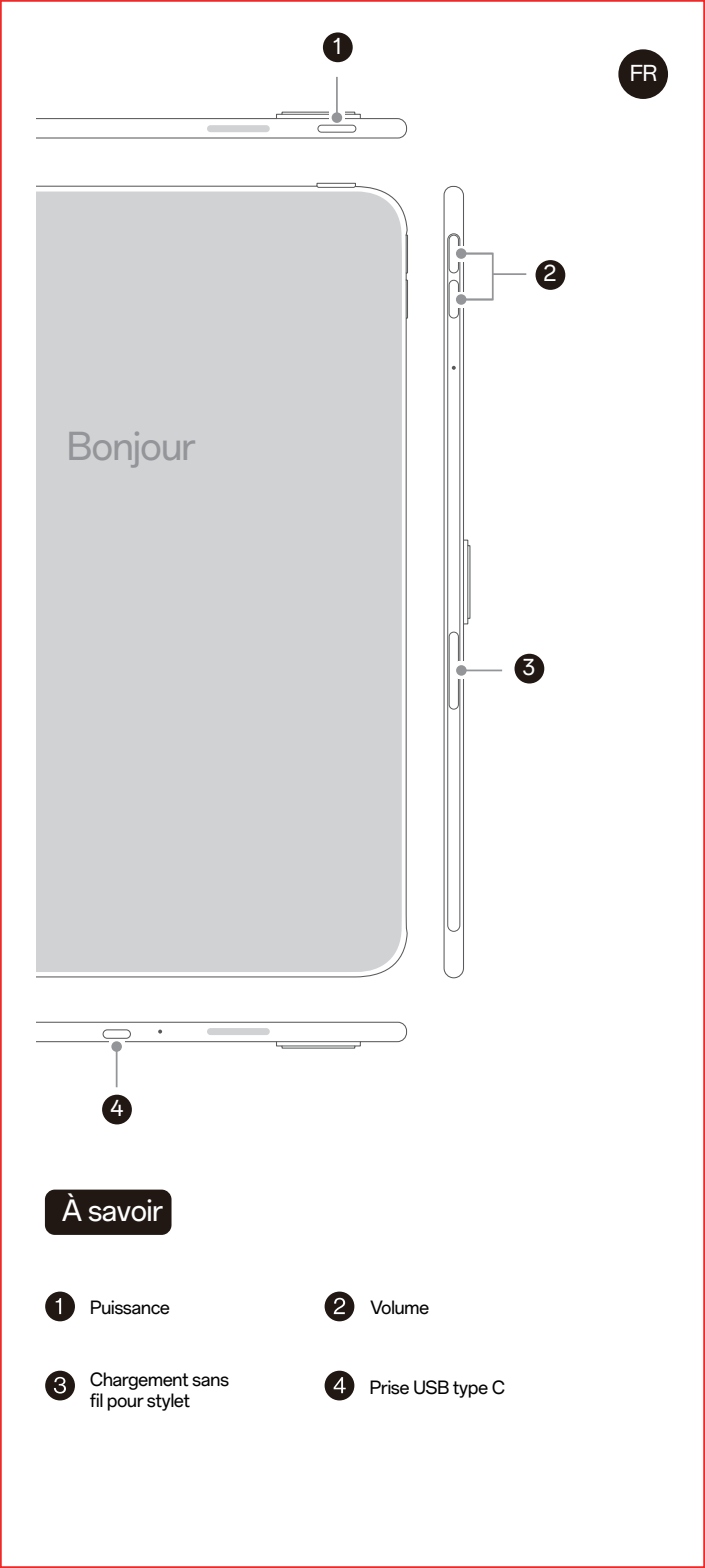
<style>
.page{position:relative;width:705px;height:1568px;background:#fff}
.page>*{position:absolute;margin:0;border:0;box-sizing:border-box;transform-origin:0 0}
.t1{font:36.75px "OPPO Sans";color:#939598}
.t2{font:28px "OPPO Sans";color:#fff}
.t3{font:21px "OPPO Sans";color:#fff}
.t4{font:17.5px/21px "OPPO Sans";color:#030303}
</style>
<div class="page">
<svg style="left:443px;top:185px;width:28px;height:794px"></svg>
<svg style="left:37px;top:1021px;width:370px;height:28px"></svg>
<svg style="left:37px;top:111px;width:370px;height:28px"></svg>
<div style="left:318px;top:125px;width:38px;height:7px;border:1px solid #595a5b;border-radius:3px"></div>
<div style="left:207px;top:125px;width:63px;height:7px;background:#d1d2d4;border-radius:4px"></div>
<div style="left:447px;top:233px;width:13px;height:698px;border:1px solid #595a5b;border-radius:6px"></div>
<svg style="left:37px;top:182px;width:371px;height:796px"></svg>
<div style="left:37px;top:191px;width:365px;height:781px;background:#d1d2d4"></div>
<div style="left:329px;top:76px;width:16px;height:47px;background:#fff"></div>
<hr style="left:336px;top:77px;width:2px;height:41px;background:#939598">
<div style="left:331px;top:112px;width:11px;height:11px;background:#939598;border-radius:50%"></div>
<div style="left:109px;top:1040px;width:15px;height:13px;background:#fff"></div>
<svg style="left:115px;top:1042px;width:6px;height:46px"></svg>
<hr style="left:116px;top:1046px;width:1px;height:41px;background:#939598">
<div style="left:111px;top:1041px;width:11px;height:11px;background:#939598;border-radius:50%"></div>
<div style="left:458px;top:661px;width:19px;height:18px;background:#fff"></div>
<div style="left:456px;top:662px;width:48px;height:16px;background:#fff"></div>
<hr style="left:461px;top:669px;width:41px;height:2px;background:#939598">
<div style="left:456px;top:665px;width:10px;height:11px;background:#939598;border-radius:50%"></div>
<hr style="left:492px;top:273px;width:34px;height:2px;background:#939598">
<div style="left:456px;top:246px;width:30px;height:15px;background:#fff"></div>
<div style="left:456px;top:292px;width:31px;height:15px;background:#fff"></div>
<div style="left:456px;top:248px;width:10px;height:11px;background:#939598;border-radius:50%"></div>
<div style="left:456px;top:294px;width:10px;height:11px;background:#939598;border-radius:50%"></div>
<div style="left:458px;top:253px;width:35px;height:47px;border:2px solid #939598"></div>
<div style="left:535px;top:260px;width:30px;height:30px;background:#211814;border-radius:50%"></div>
<div style="left:514px;top:654px;width:30px;height:29px;background:#211814;border-radius:50%"></div>
<div style="left:323px;top:32px;width:29px;height:30px;background:#211814;border-radius:50%"></div>
<div style="left:102px;top:1094px;width:30px;height:30px;background:#211814;border-radius:50%"></div>
<div style="left:618px;top:49px;width:49px;height:50px;background:#211814;border-radius:50%"></div>
<div style="left:45px;top:1370px;width:30px;height:30px;background:#211814;border-radius:50%"></div>
<svg style="left:54px;top:1377px;width:12px;height:16px"></svg>
<div style="left:45px;top:1291px;width:30px;height:30px;background:#211814;border-radius:50%"></div>
<svg style="left:56px;top:1298px;width:5px;height:16px"></svg>
<div style="left:324px;top:1291px;width:30px;height:30px;background:#211814;border-radius:50%"></div>
<svg style="left:333px;top:1297px;width:12px;height:17px"></svg>
<div style="left:45px;top:1189px;width:126px;height:46px;background:#211814;border-radius:10px"></div>
<div style="left:324px;top:1370px;width:30px;height:30px;background:#211814;border-radius:50%"></div>
<svg style="left:333px;top:1377px;width:12px;height:16px"></svg>
<div style="left:0;top:0;width:704px;height:1568px;border:4px solid #ee2928"></div>
<p class="t3" style="left:333px;top:29px;width:10px">1</p>
<h1 class="t1" style="left:67px;top:416px;width:130px">Bonjour</h1>
<p class="t3" style="left:543px;top:256px;width:14px">2</p>
<p class="t3" style="left:630px;top:55px;width:29px">FR</p>
<p class="t3" style="left:522px;top:650px;width:14px">3</p>
<p class="t3" style="left:110px;top:1091px;width:14px">4</p>
<h2 class="t2" style="left:62px;top:1187px;width:102px">À savoir</h2>
<p class="t4" style="left:90px;top:1295px;width:81px">Puissance</p>
<p class="t4" style="left:370px;top:1295px;width:60px">Volume</p>
<p class="t4" style="left:90px;top:1367px;width:140px">Chargement sans fil pour stylet</p>
<p class="t4" style="left:369px;top:1375px;width:136px">Prise USB type C</p>
</div>
